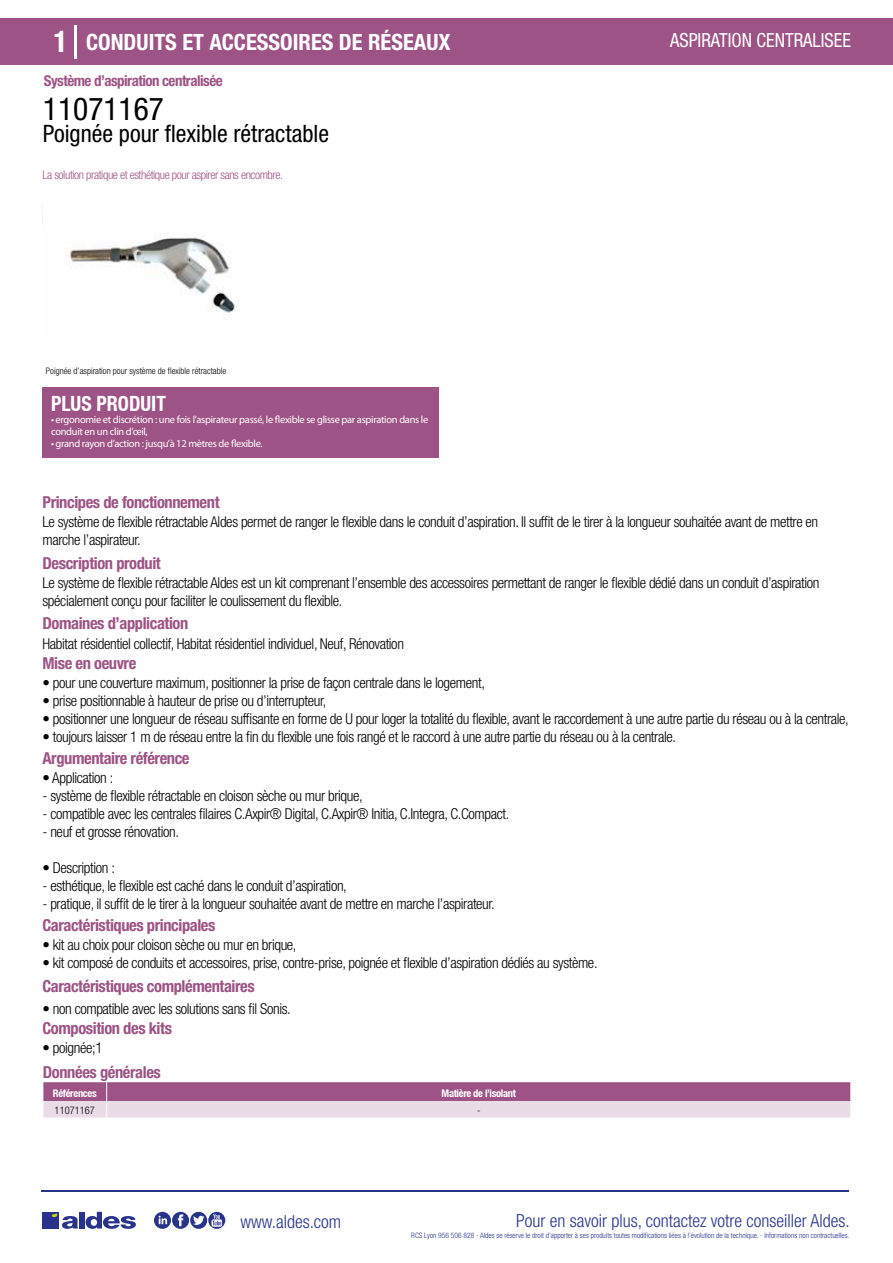
<style>
.page{position:relative;width:893px;height:1263px;background:#fff}
.page>*{position:absolute;margin:0;border:0;box-sizing:border-box;transform-origin:0 0}
.t1{font:condensed 31.5px "Helvetica Neue LT Std";color:#000}
.t2{font:condensed 24px "Helvetica Neue LT Std";color:#000}
.t3{font:700 condensed 22.5px "Helvetica Neue LT Std";color:#fff}
.t4{font:700 condensed 21px "Helvetica Neue";color:#fff;scale:.95 1}
.t5{font:condensed 19.5px "Helvetica Neue LT Std";color:#fff;scale:.95 1}
.t6{font:300 condensed 18px "Helvetica Neue";color:#28348b}
.t7{font:700 condensed 16.5px "Helvetica Neue LT Std";letter-spacing:-.025em;color:#9d5385}
.t8{font:300 condensed 15px/18px "Helvetica Neue LT Std";letter-spacing:-.025em;color:#000}
.t9{font:700 condensed 15px "Helvetica Neue LT Std";letter-spacing:-.035em;color:#9d5385}
.t10{font:300 condensed 12px "Helvetica Neue LT Std";letter-spacing:-.035em;color:#9d5385}
.t11{font:10.5px/12px "Myriad Pro";letter-spacing:-.03em;color:#fff}
.t12{font:700 condensed 10.5px "Helvetica Neue";letter-spacing:-.03em;color:#fff}
.t13{font:300 condensed 10.5px "Helvetica Neue";color:#000}
.t14{font:300 condensed 9px "Helvetica Neue";color:#000}
.t15{font:300 condensed 7.5px "Helvetica Neue";color:#28348b}
.s1{font-size:30px}
</style>
<div class="page">
<div style="left:0;top:18px;width:893px;height:46px;background:#9d5385"></div>
<div style="left:43px;top:387px;width:396px;height:70px;background:#9d5385"></div>
<hr style="left:74px;top:25px;width:2px;height:33px;background:#fff">
<img style="left:68px;top:236px;width:171px;height:77px">
<svg style="left:43px;top:1082px;width:808px;height:36px;background:#c195b4"></svg>
<hr style="left:41px;top:1190px;width:808px;height:1px;background:#28348b">
<svg style="left:154px;top:1212px;width:71px;height:17px"></svg>
<div style="left:42px;top:1212px;width:17px;height:16px;background:#28348b"></div>
<div style="left:79px;top:1212px;width:5px;height:16px;background:#28348b"></div>
<svg style="left:86px;top:1212px;width:50px;height:17px"></svg>
<svg style="left:52px;top:1213px;width:26px;height:16px"></svg>
<h3 class="t3" style="left:54px;top:28px;width:399px"><span class="s1">1</span> CONDUITS ET ACCESSOIRES DE RÉSEAUX</h3>
<h3 class="t5" style="left:670px;top:29px;width:192px">ASPIRATION CENTRALISEE</h3>
<p class="t9" style="left:44px;top:71px;width:180px">Système d’aspiration centralisée</p>
<h1 class="t1" style="left:43px;top:91px;width:122px">11071167</h1>
<h2 class="t2" style="left:43px;top:120px;width:288px">Poignée pour flexible rétractable</h2>
<p class="t10" style="left:43px;top:167px;width:242px">La solution pratique et esthétique pour aspirer sans encombre.</p>
<p class="t14" style="left:46px;top:365px;width:194px">Kit d’installation p ur système de flexib rétractable (c oison</p>
<p class="t14" style="left:46px;top:365px;width:182px">Poignée d’aspiration pour système de flexible rétractable</p>
<h3 class="t4" style="left:51px;top:391px;width:122px">PLUS PRODUIT</h3>
<p class="t11" style="left:51px;top:413px;width:379px">• ergonomie et discrétion : une fois l’aspirateur passé, le flexible se glisse par aspiration dans le conduit en un clin d’œil,</p>
<p class="t11" style="left:51px;top:437px;width:213px">• grand rayon d’action : jusqu’à 12 mètres de flexible.</p>
<p class="t7" style="left:43px;top:492px;width:179px">Principes de fonctionnement</p>
<p class="t8" style="left:43px;top:513px;width:777px">Le système de flexible rétractable Aldes permet de ranger le flexible dans le conduit d’aspiration. Il suffit de le tirer à la longueur souhaitée avant de mettre en marche l’aspirateur.</p>
<p class="t8" style="left:43px;top:573px;width:778px">Le système de flexible rétractable Aldes est un kit comprenant l’ensemble des accessoires permettant de ranger le flexible dédié dans un conduit d’aspiration spécialement conçu pour faciliter le coulissement du flexible.</p>
<p class="t8" style="left:43px;top:634px;width:363px">Habitat résidentiel collectif, Habitat résidentiel individuel, Neuf, Rénovation</p>
<p class="t8" style="left:43px;top:674px;width:444px">• pour une couverture maximum, positionner la prise de façon centrale dans le logement,</p>
<p class="t8" style="left:43px;top:692px;width:285px">• prise positionnable à hauteur de prise ou d’interrupteur,</p>
<p class="t8" style="left:43px;top:710px;width:808px">• positionner une longueur de réseau suffisante en forme de U pour loger la totalité du flexible, avant le raccordement à une autre partie du réseau ou à la centrale,</p>
<p class="t8" style="left:43px;top:728px;width:635px">• toujours laisser 1 m de réseau entre la fin du flexible une fois rangé et le raccord à une autre partie du réseau ou à la centrale.</p>
<p class="t7" style="left:43px;top:553px;width:120px">Description produit</p>
<p class="t7" style="left:43px;top:613px;width:147px">Domaines d’application</p>
<p class="t7" style="left:43px;top:653px;width:95px">Mise en oeuvre</p>
<p class="t7" style="left:43px;top:748px;width:149px">Argumentaire référence</p>
<p class="t8" style="left:43px;top:768px;width:72px">• Application :</p>
<p class="t8" style="left:43px;top:786px;width:322px">- système de flexible rétractable en cloison sèche ou mur brique,</p>
<p class="t8" style="left:43px;top:804px;width:468px">- compatible avec les centrales filaires C.Axpir® Digital, C.Axpir® Initia, C.Integra, C.Compact.</p>
<p class="t8" style="left:43px;top:822px;width:138px">- neuf et grosse rénovation.</p>
<p class="t8" style="left:43px;top:858px;width:74px">• Description :</p>
<p class="t8" style="left:43px;top:876px;width:306px">- esthétique, le flexible est caché dans le conduit d’aspiration,</p>
<p class="t8" style="left:43px;top:894px;width:454px">- pratique, il suffit de le tirer à la longueur souhaitée avant de mettre en marche l’aspirateur.</p>
<p class="t7" style="left:43px;top:915px;width:174px">Caractéristiques principales</p>
<p class="t8" style="left:43px;top:935px;width:256px">• kit au choix pour cloison sèche ou mur en brique,</p>
<p class="t8" style="left:43px;top:953px;width:557px">• kit composé de conduits et accessoires, prise, contre-prise, poignée et flexible d’aspiration dédiés au système.</p>
<p class="t8" style="left:43px;top:999px;width:250px">• non compatible avec les solutions sans fil Sonis.</p>
<p class="t7" style="left:43px;top:976px;width:214px">Caractéristiques complémentaires</p>
<p class="t7" style="left:43px;top:1018px;width:131px">Composition des kits</p>
<p class="t8" style="left:43px;top:1039px;width:62px">• poignée;1</p>
<p class="t7" style="left:43px;top:1062px;width:119px">Données générales</p>
<p class="t12" style="left:53px;top:1087px;width:45px">Références</p>
<p class="t12" style="left:442px;top:1087px;width:76px">Matière de l’isolant</p>
<p class="t13" style="left:55px;top:1104px;width:42px">11071167</p>
<p class="t13" style="left:477px;top:1104px;width:5px">-</p>
<p class="t6" style="left:240px;top:1211px;width:102px">www.aldes.com</p>
<p class="t6" style="left:516px;top:1211px;width:335px">Pour en savoir plus, contactez votre conseiller Aldes.</p>
<p class="t15" style="left:411px;top:1230px;width:440px">RCS Lyon 956 506 828 - Aldes se réserve le droit d’apporter à ses produits toutes modifications liées à l’évolution de la technique. - Informations non contractuelles.</p>
</div>
